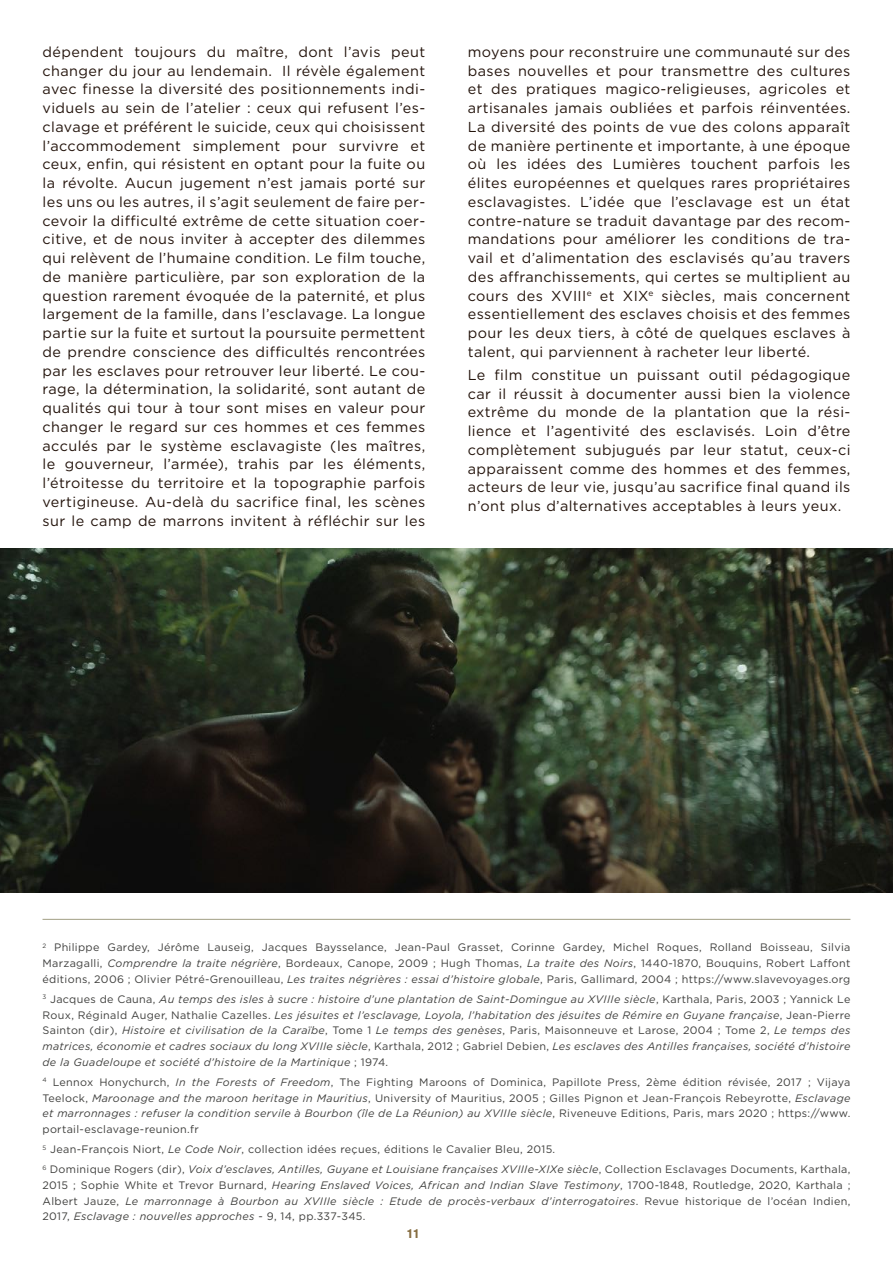
<style>
.page{position:relative;width:893px;height:1263px;background:#fff}
.page>*{position:absolute;margin:0;border:0;box-sizing:border-box;transform-origin:0 0}
.t1{font:14.4px/18.8px "Gotham";letter-spacing:.03em;color:#24140c;text-align:justify}
.t2{font:900 condensed 12px "Helvetica LT Std";color:#866d41}
.t3{font:10.8px/15.8px "Gotham";letter-spacing:.03em;color:#3f3f3d;text-align:justify}
.t4{font:italic 10.8px/15.8px "Gotham";letter-spacing:.03em;color:#3f3f3d;text-align:justify}
.s1{font-style:italic}
.s2{font-style:normal}
</style>
<div class="page">
<img style="left:0;top:549px;width:893px;height:343px">
<hr style="left:43px;top:919px;width:807px;height:1px;background:#a19f84">
<p class="t1" style="left:43px;top:42px;width:384px">dépendent toujours du maître, dont l’avis peut changer du jour au lendemain. Il révèle également avec finesse la diversité des positionnements indi&shy;viduels au sein de l’atelier : ceux qui refusent l’es&shy;clavage et préférent le suicide, ceux qui choisissent l’accommodement simplement pour survivre et ceux, enfin, qui résistent en optant pour la fuite ou la révolte. Aucun jugement n’est jamais porté sur les uns ou les autres, il s’agit seulement de faire per&shy;cevoir la difficulté extrême de cette situation coer&shy;citive, et de nous inviter à accepter des dilemmes qui relèvent de l’humaine condition. Le film touche, de manière particulière, par son exploration de la question rarement évoquée de la paternité, et plus largement de la famille, dans l’esclavage. La longue partie sur la fuite et surtout la poursuite permettent de prendre conscience des difficultés rencontrées par les esclaves pour retrouver leur liberté. Le cou&shy;rage, la détermination, la solidarité, sont autant de qualités qui tour à tour sont mises en valeur pour changer le regard sur ces hommes et ces femmes acculés par le système esclavagiste (les maîtres, le gouverneur, l’armée), trahis par les éléments, l’étroitesse du territoire et la topographie parfois vertigineuse. Au-delà du sacrifice final, les scènes sur le camp de marrons invitent à réfléchir sur les</p>
<p class="t1" style="left:468px;top:42px;width:384px">moyens pour reconstruire une communauté sur des bases nouvelles et pour transmettre des cultures et des pratiques magico-religieuses, agricoles et artisanales jamais oubliées et parfois réinventées.<br>La diversité des points de vue des colons apparaît de manière pertinente et importante, à une époque où les idées des Lumières touchent parfois les élites européennes et quelques rares propriétaires esclavagistes. L’idée que l’esclavage est un état contre-nature se traduit davantage par des recom&shy;mandations pour améliorer les conditions de tra&shy;vail et d’alimentation des esclavisés qu’au travers des affranchissements, qui certes se multiplient au cours des XVIII<sup>e</sup> et XIX<sup>e</sup> siècles, mais concernent essentiellement des esclaves choisis et des femmes pour les deux tiers, à côté de quelques esclaves à talent, qui parviennent à racheter leur liberté.</p>
<p class="t1" style="left:468px;top:365px;width:384px">Le film constitue un puissant outil pédagogique car il réussit à documenter aussi bien la violence extrême du monde de la plantation que la rési&shy;lience et l’agentivité des esclavisés. Loin d’être complètement subjugués par leur statut, ceux-ci apparaissent comme des hommes et des femmes, acteurs de leur vie, jusqu’au sacrifice final quand ils n’ont plus d’alternatives acceptables à leurs yeux.</p>
<p class="t3" style="left:43px;top:939px;width:809px"><sup>2</sup> Philippe Gardey, Jérôme Lauseig, Jacques Baysselance, Jean-Paul Grasset, Corinne Gardey, Michel Roques, Rolland Boisseau, Silvia Marzagalli, <span class="s1">Comprendre la traite négrière</span>, Bordeaux, Canope, 2009 ; Hugh Thomas, <span class="s1">La traite des Noirs</span>, 1440-1870, Bouquins, Robert Laffont éditions, 2006 ; Olivier Pétré-Grenouilleau, <span class="s1">Les traites négrières : essai d’histoire globale</span>, Paris, Gallimard, 2004 ; https://www.slavevoyages.org</p>
<p class="t4" style="left:43px;top:991px;width:809px"><sup>3</sup> <span class="s2">Jacques de Cauna,</span> Au temps des isles à sucre : histoire d’une plantation de Saint-Domingue au XVIIIe siècle<span class="s2">, Karthala, Paris, 2003 ; Yannick Le Roux, Réginald Auger, Nathalie Cazelles.</span> Les jésuites et l’esclavage, Loyola, l’habitation des jésuites de Rémire en Guyane française<span class="s2">, Jean-Pierre Sainton (dir),</span> Histoire et civilisation de la Caraïbe<span class="s2">, Tome 1</span> Le temps des genèses<span class="s2">, Paris, Maisonneuve et Larose, 2004 ; Tome 2,</span> Le temps des matrices, économie et cadres sociaux du long XVIIIe siècle<span class="s2">, Karthala, 2012 ; Gabriel Debien,</span> Les esclaves des Antilles françaises, société d’histoire de la Guadeloupe et société d’histoire de la Martinique <span class="s2">; 1974.</span></p>
<p class="t3" style="left:43px;top:1074px;width:809px"><sup>4</sup> Lennox Honychurch, <span class="s1">In the Forests of Freedom</span>, The Fighting Maroons of Dominica, Papillote Press, 2ème édition révisée, 2017 ; Vijaya Teelock, <span class="s1">Maroonage and the maroon heritage in Mauritius</span>, University of Mauritius, 2005 ; Gilles Pignon et Jean-François Rebeyrotte, <span class="s1">Esclavage et marronnages : refuser la condition servile à Bourbon (île de La Réunion) au XVIIIe siècle</span>, Riveneuve Editions, Paris, mars 2020 ; https://www. portail-esclavage-reunion.fr</p>
<p class="t3" style="left:43px;top:1139px;width:809px;line-height:20px"><sup>5</sup> Jean-François Niort, <span class="s1">Le Code Noir</span>, collection idées reçues, éditions le Cavalier Bleu, 2015.<br><sup>6</sup> Dominique Rogers (dir), <span class="s1">Voix d’esclaves, Antilles, Guyane et Louisiane françaises XVIIIe-XIXe siècle</span>, Collection Esclavages Documents, Karthala,</p>
<p class="t4" style="left:43px;top:1177px;width:809px"><span class="s2">2015 ; Sophie White et Trevor Burnard,</span> Hearing Enslaved Voices, African and Indian Slave Testimony<span class="s2">, 1700-1848, Routledge, 2020, Karthala ; Albert Jauze,</span> Le marronnage à Bourbon au XVIIIe siècle : Etude de procès-verbaux d’interrogatoires<span class="s2">. Revue historique de l’océan Indien, 2017,</span> Esclavage : nouvelles approches <span class="s2">- 9, 14, pp.337-345.</span></p>
<p class="t2" style="left:407px;top:1226px;width:14px">11</p>
</div>
